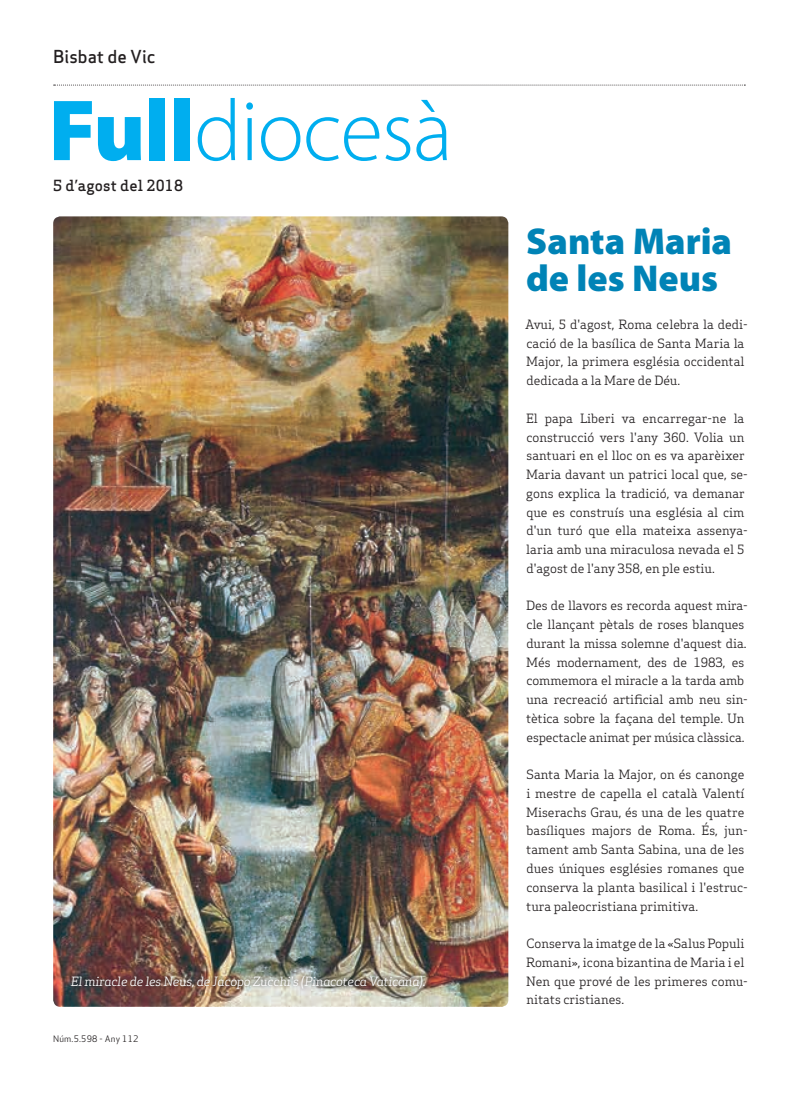
<style>
.page{position:relative;width:798px;height:1099px;background:#fff}
.page>*{position:absolute;margin:0;border:0;box-sizing:border-box;transform-origin:0 0}
.Titulars{font:300 87.5px "Myriad Pro";letter-spacing:-.015em;color:#00aeef}
.Titulars-2{font:900 37.5px/37.5px "Myriad Pro";color:#0083b6}
.Capçalera{font:17.5px "Apex Sans Medium T";color:#231f20}
.Data{font:500 15px "Apex Serif";letter-spacing:.01em;color:#231f20}
.Text_General{font:12.5px/18.8px "Apex Serif";color:#231f20}
.Text_General-2{font:italic 12.5px "Apex Serif";letter-spacing:-.02em;color:#fff}
.Data_Peu{font:8.75px "Apex Sans Book T";letter-spacing:.02em;color:#231f20}
.s1{font-weight:900}
</style>
<div class="page">
<svg style="left:54px;top:85px;width:691px;height:1px"></svg>
<img style="left:53px;top:216px;width:455px;height:790px">
<div style="left:68px;top:971px;width:360px;height:21px;background:#231f20;opacity:.8"></div>
<p class="Capçalera" style="left:53px;top:45px;width:104px">Bisbat de Vic</p>
<p class="Titulars" style="left:49px;top:78px;width:405px"><span class="s1">Full</span>diocesà</p>
<p class="Data" style="left:53px;top:176px;width:131px">5 d’agost del 2018</p>
<p class="Text_General-2" style="left:71px;top:973px;width:356px">El miracle de les Neus, de Jacopo Zucchi's (Pinacoteca Vaticana).</p>
<p class="Data_Peu" style="left:53px;top:1032px;width:87px">Núm.5.598 - Any 112</p>
<p class="Titulars-2" style="left:526px;top:221px;width:207px">Santa Maria de les Neus</p>
<p class="Text_General" style="left:525px;top:315px;width:224px">Avui, 5 d'agost, Roma celebra la dedi&shy;cació de la basílica de Santa Maria la Major, la primera església occidental dedicada a la Mare de Déu.</p>
<p class="Text_General" style="left:526px;top:408px;width:223px">El papa Liberi va encarregar-ne la construcció vers l'any 360. Volia un santuari en el lloc on es va aparèixer Maria davant un patrici local que, se&shy;gons explica la tradició, va demanar que es construís una església al cim d'un turó que ella mateixa assenya&shy;laria amb una miraculosa nevada el 5 d'agost de l'any 358, en ple estiu.</p>
<p class="Text_General" style="left:526px;top:596px;width:223px">Des de llavors es recorda aquest mira&shy;cle llançant pètals de roses blanques durant la missa solemne d'aquest dia.<br>Més modernament, des de 1983, es commemora el miracle a la tarda amb una recreació artificial amb neu sin&shy;tètica sobre la façana del temple. Un espectacle animat per música clàssica.</p>
<p class="Text_General" style="left:526px;top:765px;width:223px">Santa Maria la Major, on és canonge i mestre de capella el català Valentí Miserachs Grau, és una de les quatre basíliques majors de Roma. És, jun&shy;tament amb Santa Sabina, una de les dues úniques esglésies romanes que conserva la planta basilical i l'estruc&shy;tura paleocristiana primitiva.</p>
<p class="Text_General" style="left:526px;top:933px;width:223px">Conserva la imatge de la «Salus Populi<br>Romani», icona bizantina de Maria i el<br>Nen que prové de les primeres comu&shy;nitats cristianes.</p>
</div>
